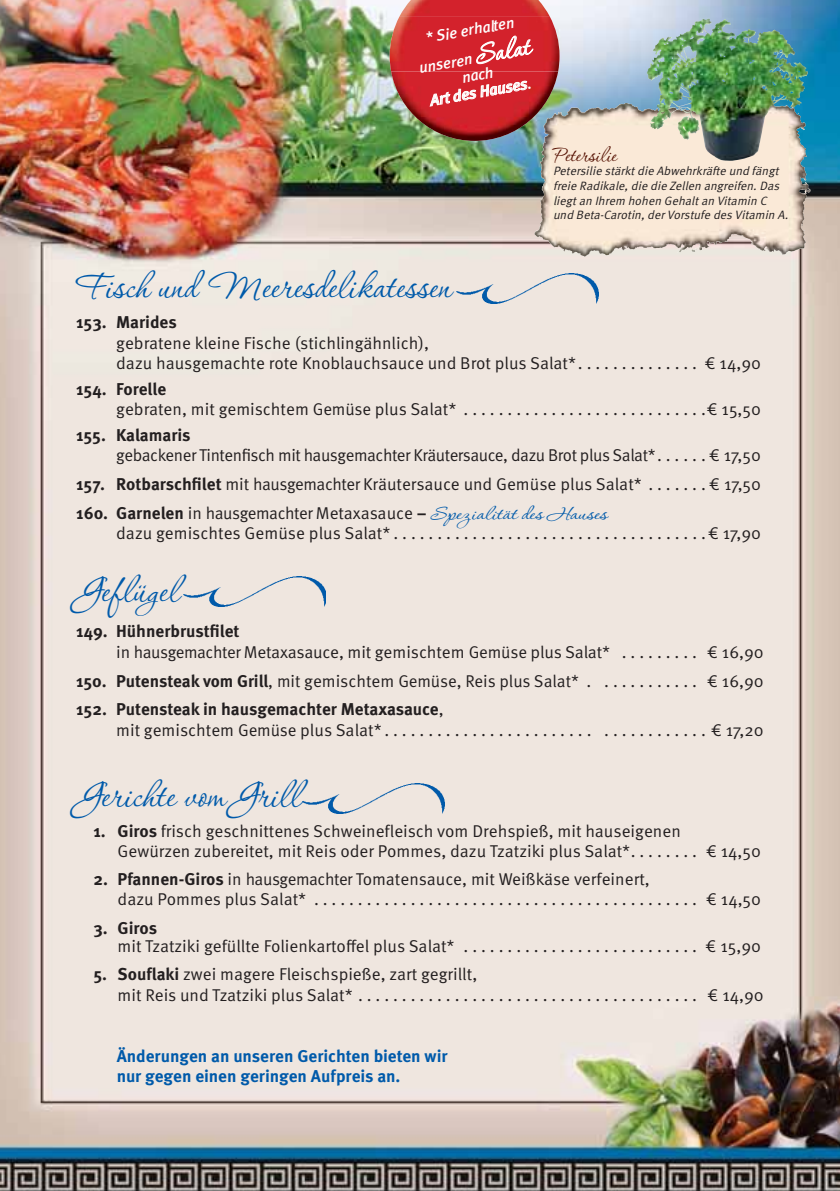
<style>
.page{position:relative;width:840px;height:1191px;background:#fff}
.page>*{position:absolute;margin:0;border:0;box-sizing:border-box;transform-origin:0 0}
.t1{font:45.6px "P22 Corinthia";color:#005aaa}
.t2{font:25.6px "P22 Corinthia";letter-spacing:.005em;color:#540f00}
.t3{font:17.2px/20.6px "Meta Pro Norm";color:#231f20}
.t4{font:700 17.2px "Meta Pro";color:#231f20}
.t5{font:700 17.2px/20px "Meta Pro";color:#005aaa}
.t6{font:italic 15.6px/28.4px "Meta";color:#fff;text-align:center}
.t7{font:italic 12.2px/14.6px "Meta Pro Norm";color:#231f20}
.s1{font-family:"P22 Corinthia";font-style:normal;font-size:34.2px}
.s2{font-family:"Meta Pro";font-weight:700}
.s3{font-family:"P22 Corinthia";font-size:22.8px;color:#005aaa}
.s4{font-size:36.4px}
.s5{font-family:"Meta Pro Norm";font-weight:400}
</style>
<div class="page">
<img style="left:0;top:0;width:839px;height:1191px">
<img style="left:706px;top:103px;width:53px;height:9px">
<img style="left:456px;top:273px;width:142px;height:30px">
<img style="left:646px;top:18px;width:60px;height:111px">
<img style="left:302px;top:783px;width:142px;height:30px">
<img style="left:184px;top:576px;width:142px;height:30px">
<img style="left:399px;top:0;width:150px;height:16px">
<img style="left:391px;top:72px;width:167px;height:69px">
<img style="left:389px;top:16px;width:170px;height:56px">
<p class="t6" style="left:411px;top:26px;width:114px;rotate:-10deg">* Sie erhalten unseren <span class="s1">Salat</span></p>
<p class="t6" style="left:425px;top:75px;width:104px;line-height:17.2px;rotate:-10deg">nach<br>Art des Hauses.</p>
<h2 class="t2" style="left:552px;top:137px;width:65px">Petersilie</h2>
<p class="t7" style="left:552px;top:165px;width:239px">Petersilie stärktdie Abwehrkräfte und fängt freie Radikale,die die Zellen angreifen.Das liegtan Ihrem hohen Gehaltan Vitamin C und Beta-Carotin,derVorstufe des Vitamin A.</p>
<h1 class="t1" style="left:76px;top:255px;width:376px">Fisch und Meeresdelikatessen</h1>
<p class="t4" style="left:76px;top:316px;width:102px">153. Marides</p>
<p class="t3" style="left:116px;top:334px;width:646px">gebratene kleine Fische (stichlingähnlich),<br>dazu hausgemachte rote Knoblauchsauce und Brot plus Salat* . . . . . . . . . . . . . . € 14,90</p>
<p class="t4" style="left:76px;top:382px;width:91px">154. Forelle</p>
<p class="t3" style="left:116px;top:401px;width:646px">gebraten, mit gemischtem Gemüse plus Salat* . . . . . . . . . . . . . . . . . . . . . . . . . . . .€ 15,50</p>
<p class="t4" style="left:76px;top:429px;width:116px">155. Kalamaris</p>
<p class="t3" style="left:76px;top:443px;width:686px;line-height:28.4px;text-align:justify;text-indent:40px">gebackener Tintenfisch mit hausgemachter Kräutersauce, dazu Brot plus Salat* . . . . . . € 17,50<br><span class="s2">157. Rotbarschfilet</span> mit hausgemachter Kräutersauce und Gemüse plus Salat* . . . . . . . € 17,50<br><span class="s2">160. Garnelen</span> in hausgemachter Metaxasauce <span class="s2">–</span> <span class="s3">Spezialität des Hauses</span></p>
<p class="t3" style="left:116px;top:525px;width:646px">dazu gemischtes Gemüse plus Salat* . . . . . . . . . . . . . . . . . . . . . . . . . . . . . . . . . . . .€ 17,90</p>
<h1 class="t1" style="left:76px;top:558px;width:104px">Geflü<span class="s4">g</span>el</h1>
<p class="t4" style="left:76px;top:625px;width:165px">149. Hühnerbrustfilet</p>
<p class="t3" style="left:76px;top:640px;width:688px;line-height:28.4px;text-align:right">in hausgemachter Metaxasauce, mit gemischtem Gemüse plus Salat* . . . . . . . . . € 16,90<br><span class="s2">150. Putensteak vom Grill</span>, mit gemischtem Gemüse, Reis plus Salat* . . . . . . . . . . . . € 16,90</p>
<p class="t4" style="left:76px;top:703px;width:369px">152. Putensteak in hausgemachter Metaxasauce<span class="s5">,</span></p>
<p class="t3" style="left:116px;top:721px;width:648px">mit gemischtem Gemüse plus Salat* . . . . . . . . . . . . . . . . . . . . . . . . . . . . . . . . . . . . € 17,20</p>
<h1 class="t1" style="left:76px;top:763px;width:226px">Gerichte vom Grill</h1>
<p class="t3" style="left:118px;top:823px;width:644px;line-height:20px;text-indent:-24px"><span class="s2">1. Giros</span> frisch geschnittenes Schweinefleisch vom Drehspieß, mit hauseigenen<br>Gewürzen zubereitet, mit Reis oder Pommes, dazu Tzatziki plus Salat* . . . . . . . . € 14,50</p>
<p class="t3" style="left:118px;top:870px;width:644px;text-indent:-24px"><span class="s2">2. Pfannen-Giros</span> in hausgemachter Tomatensauce, mit Weißkäse verfeinert,<br>dazu Pommes plus Salat* . . . . . . . . . . . . . . . . . . . . . . . . . . . . . . . . . . . . . . . . . . . . € 14,50</p>
<p class="t4" style="left:93px;top:921px;width:65px">3. Giros</p>
<p class="t3" style="left:118px;top:938px;width:644px">mit Tzatziki gefüllte Folienkartoffel plus Salat* . . . . . . . . . . . . . . . . . . . . . . . . . . . € 15,90</p>
<p class="t3" style="left:118px;top:965px;width:647px;text-indent:-24px"><span class="s2">5. Souflaki</span> zwei magere Fleischspieße, zart gegrillt,<br>mit Reis und Tzatziki plus Salat* . . . . . . . . . . . . . . . . . . . . . . . . . . . . . . . . . . . . . . . € 14,90</p>
<p class="t5" style="left:117px;top:1048px;width:332px">Änderungen an unseren Gerichten bieten wir nur gegen einen geringen Aufpreis an.</p>
</div>
